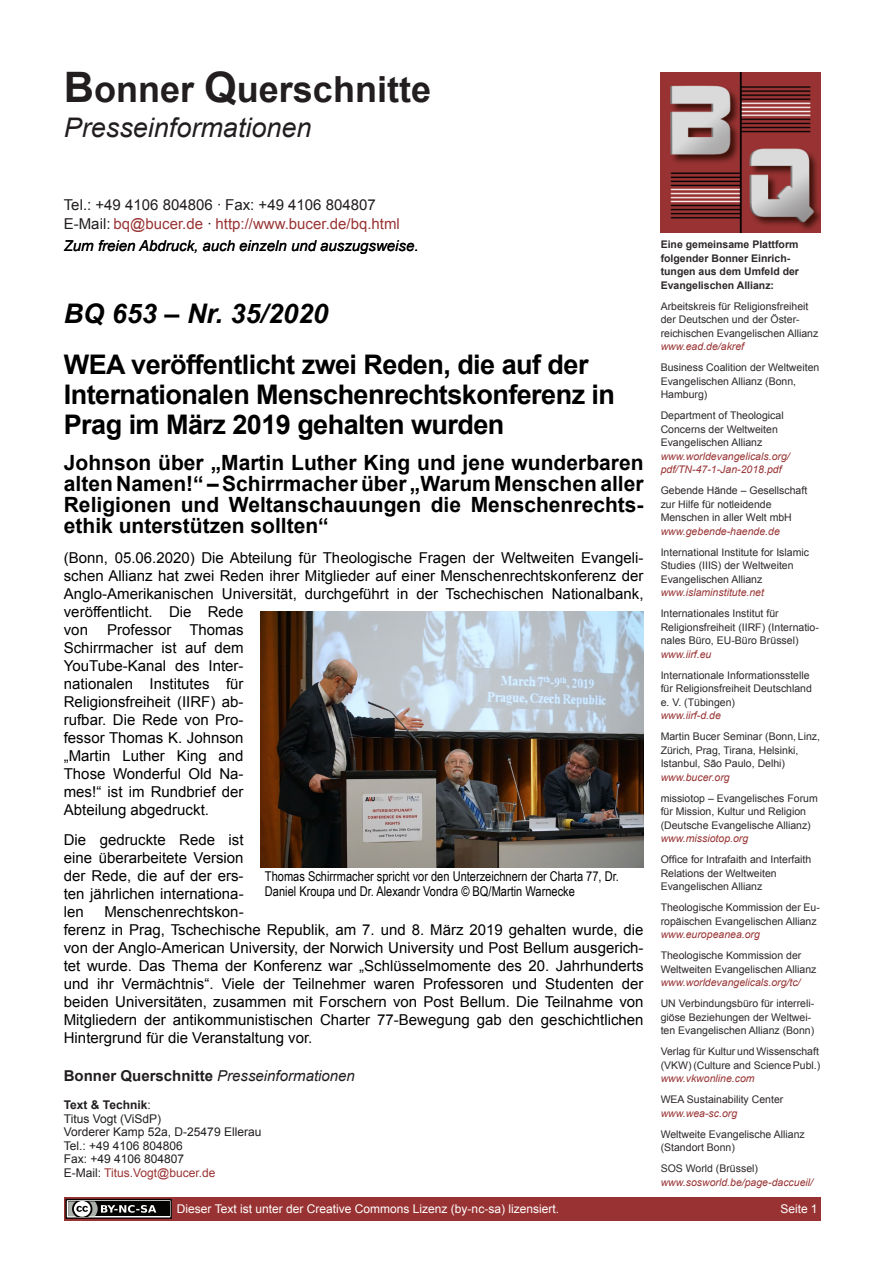
<style>
.page{position:relative;width:893px;height:1263px;background:#fff}
.page>*{position:absolute;margin:0;border:0;box-sizing:border-box;transform-origin:0 0}
.t1{font:700 36px "Arial";color:#221e1f}
.t2{font:700 27px/30px "Arial";letter-spacing:-.02em;color:#000}
.t3{font:italic 27px "Arial";color:#221e1f}
.t4{font:italic 700 27px "Arial";color:#000}
.t5{font:700 21px/21px "Arial";color:#000;text-align:justify}
.t6{font:15px/18px "Arial";color:#000}
.t7{font:15px/19.5px "Arial";color:#221e1f}
.t8{font:italic 15px "Arial";color:#000}
.t9{font:italic 15px "Arial";color:#221e1f}
.t10{font:13.5px/15px "Arial Narrow";color:#000}
.t11{font:12px/13.5px "Arial";color:#221e1f}
.t12{font:12px "Arial";color:#fff}
.t13{font:10.5px/13.5px "Arial";color:#2d2829}
.t14{font:italic 10.5px/13.5px "Arial";color:#933}
.t15{font:700 10.5px/13.5px "Arial";color:#2d2829}
.s1{font-size:42px}
.s2{color:#933}
.s3{font-weight:700;font-style:normal}
.s4{font-weight:700}
</style>
<div class="page">
<img style="left:660px;top:72px;width:160px;height:160px">
<div style="left:64px;top:1197px;width:756px;height:23px;background:#933"></div>
<svg style="left:67px;top:1201px;width:103px;height:16px"></svg>
<div style="left:65px;top:1199px;width:107px;height:20px;border:1px solid #040503"></div>
<div style="left:68px;top:1201px;width:101px;height:15px;background:#040503"></div>
<svg style="left:68px;top:1201px;width:88px;height:15px"></svg>
<img style="left:261px;top:612px;width:382px;height:255px">
<h1 class="t1" style="left:64px;top:76px;width:369px"><span class="s1">B</span>onner <span class="s1">Q</span>uerschnitte</h1>
<h2 class="t3" style="left:64px;top:117px;width:249px">Presseinformationen</h2>
<h3 class="t7" style="left:64px;top:196px;width:337px">Tel.: +49 4106 804806 · Fax: +49 4106 804807<br>E-Mail: <span class="s2">bq@bucer.de</span> · <span class="s2">http://www.bucer.de/bq.html</span></h3>
<h3 class="t8" style="left:64px;top:240px;width:356px">Zum freien Abdruck, auch einzeln und auszugsweise.</h3>
<p class="t15" style="left:660px;top:239px;width:140px">Eine gemeinsame Plattform folgender Bonner Einrich&shy;tungen aus dem Umfeld der<br>Evangelischen Allianz:</p>
<p class="t13" style="left:660px;top:300px;width:159px">Arbeitskreis für Religionsfreiheit der Deutschen und der Öster&shy;reichischen Evangelischen Allianz</p>
<p class="t14" style="left:660px;top:341px;width:85px">www.ead.de/akref</p>
<p class="t13" style="left:660px;top:362px;width:160px">Business Coalition der Weltweiten<br>Evangelischen Allianz (Bonn,<br>Hamburg)</p>
<p class="t13" style="left:660px;top:410px;width:124px">Department of Theological<br>Concerns der Weltweiten<br>Evangelischen Allianz</p>
<p class="t14" style="left:660px;top:450px;width:130px">www.worldevangelicals.org/ pdf/TN-47-1-Jan-2018.pdf</p>
<p class="t13" style="left:660px;top:485px;width:148px">Gebende Hände – Gesellschaft zur Hilfe für notleidende<br>Menschen in aller Welt mbH</p>
<p class="t14" style="left:660px;top:525px;width:121px">www.gebende-haende.de</p>
<p class="t13" style="left:660px;top:546px;width:150px">International Institute for Islamic<br>Studies (IIIS) der Weltweiten<br>Evangelischen Allianz</p>
<p class="t14" style="left:660px;top:587px;width:105px">www.islaminstitute.net</p>
<p class="t13" style="left:660px;top:608px;width:160px">Internationales Institut für<br>Religionsfreiheit (IIRF) (Internatio&shy;nales Büro, EU-Büro Brüssel)</p>
<p class="t14" style="left:660px;top:648px;width:52px">www.iirf.eu</p>
<p class="t13" style="left:660px;top:669px;width:153px">Internationale Informationsstelle für Religionsfreiheit Deutschland e. V. (Tübingen)</p>
<p class="t14" style="left:660px;top:710px;width:62px">www.iirf-d.de</p>
<p class="t13" style="left:660px;top:731px;width:161px">Martin Bucer Seminar (Bonn, Linz,<br>Zürich, Prag, Tirana, Helsinki,<br>Istanbul, São Paulo, Delhi)</p>
<p class="t14" style="left:660px;top:771px;width:71px">www.bucer.org</p>
<p class="t13" style="left:660px;top:792px;width:158px">missiotop – Evangelisches Forum für Mission, Kultur und Religion (Deutsche Evangelische Allianz)</p>
<p class="t14" style="left:660px;top:833px;width:89px">www.missiotop.org</p>
<p class="t13" style="left:660px;top:854px;width:152px">Office for Intrafaith and Interfaith<br>Relations der Weltweiten<br>Evangelischen Allianz</p>
<p class="t13" style="left:660px;top:902px;width:161px">Theologische Kommission der Eu&shy;ropäischen Evangelischen Allianz</p>
<p class="t14" style="left:660px;top:929px;width:101px">www.europeanea.org</p>
<p class="t13" style="left:660px;top:950px;width:157px">Theologische Kommission der<br>Weltweiten Evangelischen Allianz</p>
<p class="t14" style="left:660px;top:977px;width:141px">www.worldevangelicals.org/tc/</p>
<p class="t13" style="left:660px;top:998px;width:155px">UN Verbindungsbüro für interreli&shy;giöse Beziehungen der Weltwei&shy;ten Evangelischen Allianz (Bonn)</p>
<p class="t13" style="left:660px;top:1046px;width:161px">Verlag für Kultur und Wissenschaft (VKW) (Culture and Science Publ.)</p>
<p class="t14" style="left:660px;top:1073px;width:95px">www.vkwonline.com</p>
<p class="t13" style="left:660px;top:1094px;width:124px">WEA Sustainability Center</p>
<p class="t14" style="left:660px;top:1107px;width:78px">www.wea-sc.org</p>
<p class="t13" style="left:660px;top:1128px;width:145px">Weltweite Evangelische Allianz (Standort Bonn)</p>
<p class="t13" style="left:660px;top:1163px;width:99px">SOS World (Brüssel)</p>
<p class="t14" style="left:660px;top:1176px;width:154px">www.sosworld.be/page-daccueil/</p>
<h2 class="t4" style="left:64px;top:303px;width:266px">BQ 653 – Nr. 35/2020</h2>
<h2 class="t2" style="left:64px;top:352px;width:552px">WEA veröffentlicht zwei Reden, die auf der<br>Internationalen Menschenrechtskonferenz in<br>Prag im März 2019 gehalten wurden</h2>
<h3 class="t5" style="left:64px;top:454px;width:581px">Johnson über „Martin Luther King und jene wunderbaren alten Namen!“ – Schirrmacher über „Warum Menschen aller Religionen und Weltanschauungen die Menschenrechts&shy;ethik unterstützen sollten“</h3>
<p class="t6" style="left:64px;top:550px;width:581px">(Bonn, 05.06.2020) Die Abteilung für Theologische Fragen der Weltweiten Evangeli&shy;schen Allianz hat zwei Reden ihrer Mitglieder auf einer Menschenrechtskonferenz der Anglo-Amerikanischen Universität, durchgeführt in der Tschechischen Nationalbank, veröffentlicht. Die Rede<br>von</p>
<p class="t6" style="left:64px;top:622px;width:181px;text-align:justify;text-indent:43px">Professor Thomas Schirrmacher ist auf dem YouTube-Kanal des Inter&shy;nationalen Institutes für Religionsfreiheit (IIRF) ab&shy;rufbar. Die Rede von Pro&shy;fessor Thomas K. Johnson „Martin Luther King and Those Wonderful Old Na&shy;mes!“ ist im Rundbrief der Abteilung abgedruckt.</p>
<h3 class="t6" style="left:64px;top:832px;width:181px;text-align:justify">Die gedruckte Rede ist eine überarbeitete Version der Rede, die auf der ers&shy;ten jährlichen internationa&shy;len</h3>
<p class="t10" style="left:265px;top:870px;width:355px">Thomas Schirrmacher spricht vor den Unterzeichnern der Charta 77, Dr.<br>Daniel Kroupa und Dr. Alexandr Vondra © BQ/Martin Warnecke</p>
<p class="t6" style="left:64px;top:904px;width:581px;text-indent:41px">Menschenrechtskon-<br>ferenz in Prag, Tschechische Republik, am 7. und 8. März 2019 gehalten wurde, die von der Anglo-American University, der Norwich University und Post Bellum ausgerich&shy;tet wurde. Das Thema der Konferenz war „Schlüsselmomente des 20. Jahrhunderts und ihr Vermächtnis“. Viele der Teilnehmer waren Professoren und Studenten der beiden Universitäten, zusammen mit Forschern von Post Bellum. Die Teilnahme von Mitgliedern der antikommunistischen Charter 77-Bewegung gab den geschichtlichen Hintergrund für die Veranstaltung vor.</p>
<h3 class="t9" style="left:64px;top:1070px;width:292px"><span class="s3">Bonner Querschnitte</span> Presseinformationen</h3>
<p class="t11" style="left:64px;top:1099px;width:199px"><span class="s4">Text &amp; Technik</span>:<br>Titus Vogt (ViSdP)<br>Vorderer Kamp 52a, D-25479 Ellerau<br>Tel.: +49 4106 804806<br>Fax: +49 4106 804807<br>E-Mail: <span class="s2">Titus.Vogt@bucer.de</span></p>
<p class="t12" style="left:177px;top:1204px;width:383px">Dieser Text ist unter der Creative Commons Lizenz (by-nc-sa) lizensiert.</p>
<p class="t12" style="left:780px;top:1204px;width:39px">Seite 1</p>
</div>
